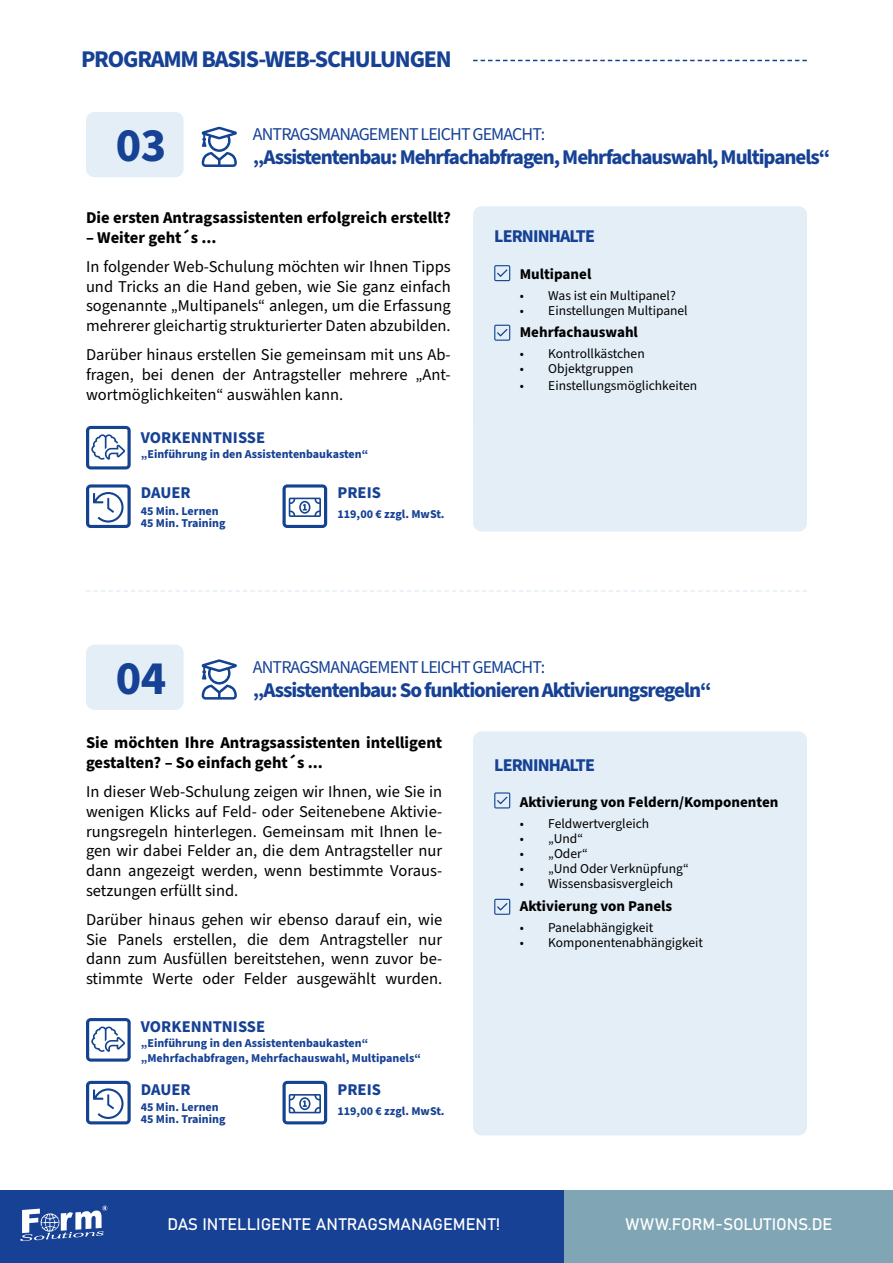
<style>
.page{position:relative;width:893px;height:1263px;background:#fff}
.page>*{position:absolute;margin:0;border:0;box-sizing:border-box;transform-origin:0 0}
.t1{font:700 48px "Source Sans Pro";color:#164194}
.t2{font:700 24px "Source Sans Pro";letter-spacing:-.05em;color:#164194}
.t3{font:700 21px "Source Sans Pro";letter-spacing:-.05em;color:#164194}
.t4{font:18px "Source Sans Pro";letter-spacing:-.05em;color:#164194}
.t5{font:700 18px "Source Sans Pro";letter-spacing:-.05em;color:#164194}
.t6{font:16.5px/19.8px "Source Sans Pro";color:#000;text-align:justify}
.t7{font:700 16.5px/19.8px "Source Sans Pro";color:#000}
.t8{font:16.5px "Bahnschrift";color:#fff}
.t9{font:700 16.5px "Source Sans Pro";color:#164194}
.t10{font:700 15px "Source Sans Pro";color:#000}
.t11{font:13.5px "Source Sans Pro";color:#000}
.t12{font:700 12px/12px "Source Sans Pro";color:#164194}
</style>
<div class="page">
<div style="left:473px;top:206px;width:334px;height:325px;background:#e3eef7;border-radius:9px"></div>
<div style="left:0;top:1191px;width:565px;height:72px;background:#164194"></div>
<div style="left:565px;top:1191px;width:328px;height:72px;background:#80a6b6"></div>
<svg style="left:20px;top:1205px;width:87px;height:36px"></svg>
<div style="left:473px;top:731px;width:334px;height:404px;background:#e3eef7;border-radius:9px"></div>
<svg style="left:473px;top:60px;width:334px;height:1px"></svg>
<svg style="left:86px;top:426px;width:45px;height:43px"></svg>
<svg style="left:86px;top:484px;width:45px;height:44px"></svg>
<svg style="left:282px;top:484px;width:45px;height:44px"></svg>
<div style="left:86px;top:112px;width:98px;height:65px;background:#e3eef7;border-radius:9px"></div>
<svg style="left:202px;top:127px;width:35px;height:40px"></svg>
<svg style="left:494px;top:265px;width:16px;height:16px"></svg>
<svg style="left:494px;top:325px;width:16px;height:16px"></svg>
<div style="left:86px;top:645px;width:98px;height:65px;background:#e3eef7;border-radius:9px"></div>
<svg style="left:202px;top:659px;width:35px;height:41px"></svg>
<svg style="left:86px;top:590px;width:721px;height:2px"></svg>
<svg style="left:86px;top:1018px;width:45px;height:44px"></svg>
<svg style="left:86px;top:1081px;width:45px;height:43px"></svg>
<svg style="left:282px;top:1081px;width:45px;height:43px"></svg>
<svg style="left:494px;top:792px;width:16px;height:16px"></svg>
<svg style="left:494px;top:899px;width:16px;height:16px"></svg>
<h2 class="t2" style="left:81px;top:43px;width:372px">PROGRAMM BASIS-WEB-SCHULUNGEN</h2>
<h1 class="t1" style="left:116px;top:113px;width:52px">03</h1>
<p class="t4" style="left:253px;top:122px;width:294px">ANTRAGSMANAGEMENT LEICHT GEMACHT:</p>
<p class="t3" style="left:253px;top:143px;width:579px">„Assistentenbau: Mehrfachabfragen, Mehrfachauswahl, Multipanels“</p>
<p class="t7" style="left:86px;top:208px;width:366px">Die ersten Antragsassistenten erfolgreich erstellt?</p>
<p class="t7" style="left:86px;top:228px;width:132px">– Weiter geht´s ...</p>
<p class="t6" style="left:86px;top:257px;width:366px">In folgender Web-Schulung möchten wir Ihnen Tipps und Tricks an die Hand geben, wie Sie ganz einfach sogenannte „Multipanels“ anlegen, um die Erfassung mehrerer gleichartig strukturierter Daten abzubilden.</p>
<p class="t6" style="left:86px;top:345px;width:366px">Darüber hinaus erstellen Sie gemeinsam mit uns Ab&shy;fragen, bei denen der Antragsteller mehrere „Ant&shy;wortmöglichkeiten“ auswählen kann.</p>
<p class="t9" style="left:141px;top:426px;width:126px">VORKENNTNISSE</p>
<p class="t12" style="left:141px;top:448px;width:229px">„Einführung in den Assistentenbaukasten“</p>
<p class="t9" style="left:141px;top:482px;width:51px">DAUER</p>
<p class="t12" style="left:141px;top:505px;width:86px">45 Min. Lernen<br>45 Min. Training</p>
<p class="t9" style="left:337px;top:482px;width:45px">PREIS</p>
<p class="t12" style="left:337px;top:508px;width:109px">119,00 € zzgl. MwSt.</p>
<p class="t5" style="left:494px;top:224px;width:102px">LERNINHALTE</p>
<p class="t10" style="left:520px;top:263px;width:73px">Multipanel</p>
<p class="t11" style="left:520px;top:286px;width:158px">• Was ist ein Multipanel?</p>
<p class="t11" style="left:520px;top:301px;width:169px">• Einstellungen Multipanel</p>
<p class="t10" style="left:520px;top:322px;width:120px">Mehrfachauswahl</p>
<p class="t11" style="left:520px;top:345px;width:126px">• Kontrollkästchen</p>
<p class="t11" style="left:520px;top:360px;width:115px">• Objektgruppen</p>
<p class="t11" style="left:520px;top:376px;width:179px">• Einstellungsmöglichkeiten</p>
<h1 class="t1" style="left:116px;top:645px;width:52px">04</h1>
<p class="t4" style="left:253px;top:655px;width:294px">ANTRAGSMANAGEMENT LEICHT GEMACHT:</p>
<p class="t3" style="left:253px;top:676px;width:460px">„Assistentenbau: So funktionieren Aktivierungsregeln“</p>
<p class="t7" style="left:86px;top:733px;width:358px">Sie möchten Ihre Antragsassistenten intelligent gestalten? – So einfach geht´s ...</p>
<p class="t6" style="left:86px;top:782px;width:358px">In dieser Web-Schulung zeigen wir Ihnen, wie Sie in wenigen Klicks auf Feld- oder Seitenebene Aktivie&shy;rungsregeln hinterlegen. Gemeinsam mit Ihnen le&shy;gen wir dabei Felder an, die dem Antragsteller nur dann angezeigt werden, wenn bestimmte Voraus&shy;setzungen erfüllt sind.</p>
<p class="t6" style="left:86px;top:910px;width:358px">Darüber hinaus gehen wir ebenso darauf ein, wie Sie Panels erstellen, die dem Antragsteller nur dann zum Ausfüllen bereitstehen, wenn zuvor be&shy;stimmte Werte oder Felder ausgewählt wurden.</p>
<p class="t9" style="left:141px;top:1015px;width:126px">VORKENNTNISSE</p>
<p class="t12" style="left:141px;top:1035px;width:282px;line-height:15px">„Einführung in den Assistentenbaukasten“ „Mehrfachabfragen, Mehrfachauswahl, Multipanels“</p>
<p class="t9" style="left:141px;top:1078px;width:51px">DAUER</p>
<p class="t12" style="left:141px;top:1101px;width:86px">45 Min. Lernen<br>45 Min. Training</p>
<p class="t9" style="left:337px;top:1078px;width:45px">PREIS</p>
<p class="t12" style="left:337px;top:1105px;width:109px">119,00 € zzgl. MwSt.</p>
<p class="t5" style="left:494px;top:752px;width:102px">LERNINHALTE</p>
<p class="t10" style="left:520px;top:792px;width:260px">Aktivierung von Feldern/Komponenten</p>
<p class="t11" style="left:520px;top:814px;width:131px">• Feldwertvergleich</p>
<p class="t11" style="left:520px;top:829px;width:65px">• „Und“</p>
<p class="t11" style="left:520px;top:844px;width:70px">• „Oder“</p>
<p class="t11" style="left:520px;top:859px;width:171px">• „Und Oder Verknüpfung“</p>
<p class="t11" style="left:520px;top:874px;width:155px">• Wissensbasisvergleich</p>
<p class="t10" style="left:520px;top:896px;width:154px">Aktivierung von Panels</p>
<p class="t11" style="left:520px;top:918px;width:135px">• Panelabhängigkeit</p>
<p class="t11" style="left:520px;top:933px;width:185px">• Komponentenabhängigkeit</p>
<p class="t8" style="left:167px;top:1212px;width:334px">DAS INTELLIGENTE ANTRAGSMANAGEMENT!</p>
<p class="t8" style="left:625px;top:1212px;width:208px">WWW.FORM-SOLUTIONS.DE</p>
</div>
